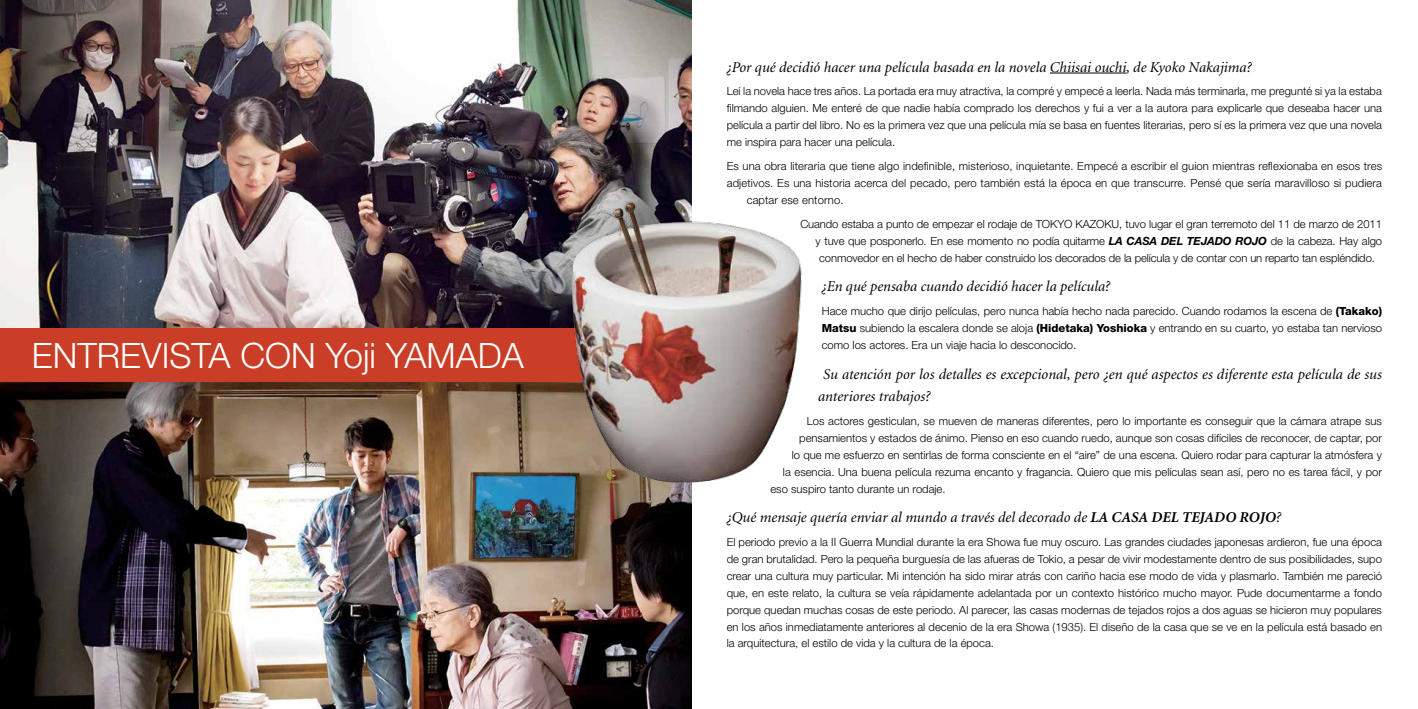
<style>
.page{position:relative;width:1418px;height:709px;background:#fff}
.page>*{position:absolute;margin:0;border:0;box-sizing:border-box;transform-origin:0 0}
.t1{font:300 35px "Helvetica Neue";color:#fff}
.t2{font:italic 15px/22.5px "Minion";color:#000}
.t3{font:300 11.25px/16.9px "Helvetica Neue";color:#000;text-align:justify}
.s1{font-weight:700;font-style:italic}
.s2{font-weight:800}
.s3{font-weight:700}
</style>
<div class="page">
<img style="left:0;top:0;width:691px;height:328px">
<hr style="left:1049px;top:73px;width:77px;height:1px;background:#000">
<img style="left:0;top:381px;width:691px;height:328px">
<div style="left:0;top:328px;width:691px;height:53px;background:#ca3e27"></div>
<img style="left:546px;top:182px;width:256px;height:316px">
<h1 class="t1" style="left:32px;top:334px;width:493px">ENTREVISTA CON Yoji YAMADA</h1>
<h2 class="t2" style="left:726px;top:56px;width:526px">¿Por qué decidió hacer una película basada en la novela Chiisai ouchi, de Kyoko Nakajima?</h2>
<p class="t3" style="left:726px;top:83px;width:657px">Leí la novela hace tres años. La portada era muy atractiva, la compré y empecé a leerla. Nada más terminarla, me pregunté si ya la estaba filmando alguien. Me enteré de que nadie había comprado los derechos y fui a ver a la autora para explicarle que deseaba hacer una película a partir del libro. No es la primera vez que una película mía se basa en fuentes literarias, pero sí es la primera vez que una novela me inspira para hacer una película.</p>
<p class="t3" style="left:726px;top:157px;width:657px">Es una obra literaria que tiene algo indefinible, misterioso, inquietante. Empecé a escribir el guion mientras reflexionaba en esos tres</p>
<p class="t3" style="left:726px;top:174px;width:657px">adjetivos. Es una historia acerca del pecado, pero también está la época en que transcurre. Pensé que sería maravilloso si pudiera</p>
<p class="t3" style="left:746px;top:191px;width:98px">captar ese entorno.</p>
<p class="t3" style="left:800px;top:215px;width:583px">Cuando estaba a punto de empezar el rodaje de Tokyo Kazoku, tuvo lugar el gran terremoto del 11 de marzo de 2011</p>
<p class="t3" style="left:815px;top:232px;width:568px">y tuve que posponerlo. En ese momento no podía quitarme <span class="s1">LA CASA DEL TEJADO ROJO</span> de la cabeza. Hay algo</p>
<p class="t3" style="left:819px;top:249px;width:557px">conmovedor en el hecho de haber construido los decorados de la película y de contar con un reparto tan espléndido.</p>
<h2 class="t2" style="left:821px;top:276px;width:290px">¿En qué pensaba cuando decidió hacer la película?</h2>
<p class="t3" style="left:821px;top:302px;width:562px">Hace mucho que dirijo películas, pero nunca había hecho nada parecido. Cuando rodamos la escena de <span class="s2">(Takako)<br>Matsu</span> subiendo la escalera donde se aloja <span class="s2">(Hidetaka) Yoshioka</span> y entrando en su cuarto, yo estaba tan nervioso como los actores. Era un viaje hacia lo desconocido.</p>
<h2 class="t2" style="left:818px;top:363px;width:565px;text-indent:5px">Su atención por los detalles es excepcional, pero ¿en qué aspectos es diferente esta película de sus anteriores trabajos?</h2>
<p class="t3" style="left:806px;top:412px;width:577px">Los actores gesticulan, se mueven de maneras diferentes, pero lo importante es conseguir que la cámara atrape sus</p>
<p class="t3" style="left:799px;top:429px;width:584px">pensamientos y estados de ánimo. Pienso en eso cuando ruedo, aunque son cosas difíciles de reconocer, de captar, por</p>
<p class="t3" style="left:791px;top:446px;width:591px">lo que me esfuerzo en sentirlas de forma consciente en el “aire” de una escena. Quiero rodar para capturar la atmósfera y</p>
<p class="t3" style="left:783px;top:463px;width:600px">la esencia. Una buena película rezuma encanto y fragancia. Quiero que mis películas sean así, pero no es tarea fácil, y por</p>
<p class="t3" style="left:770px;top:480px;width:177px">eso suspiro tanto durante un rodaje.</p>
<h2 class="t2" style="left:726px;top:506px;width:556px">¿Qué mensaje quería enviar al mundo a través del decorado de <span class="s3">LA CASA DEL TEJADO ROJO</span>?</h2>
<p class="t3" style="left:726px;top:533px;width:657px">El periodo previo a la II Guerra Mundial durante la era Showa fue muy oscuro. Las grandes ciudades japonesas ardieron, fue una época de gran brutalidad. Pero la pequeña burguesía de las afueras de Tokio, a pesar de vivir modestamente dentro de sus posibilidades, supo crear una cultura muy particular. Mi intención ha sido mirar atrás con cariño hacia ese modo de vida y plasmarlo. También me pareció que, en este relato, la cultura se veía rápidamente adelantada por un contexto histórico mucho mayor. Pude documentarme a fondo porque quedan muchas cosas de este periodo. Al parecer, las casas modernas de tejados rojos a dos aguas se hicieron muy populares en los años inmediatamente anteriores al decenio de la era Showa (1935). El diseño de la casa que se ve en la película está basado en la arquitectura, el estilo de vida y la cultura de la época.</p>
</div>
